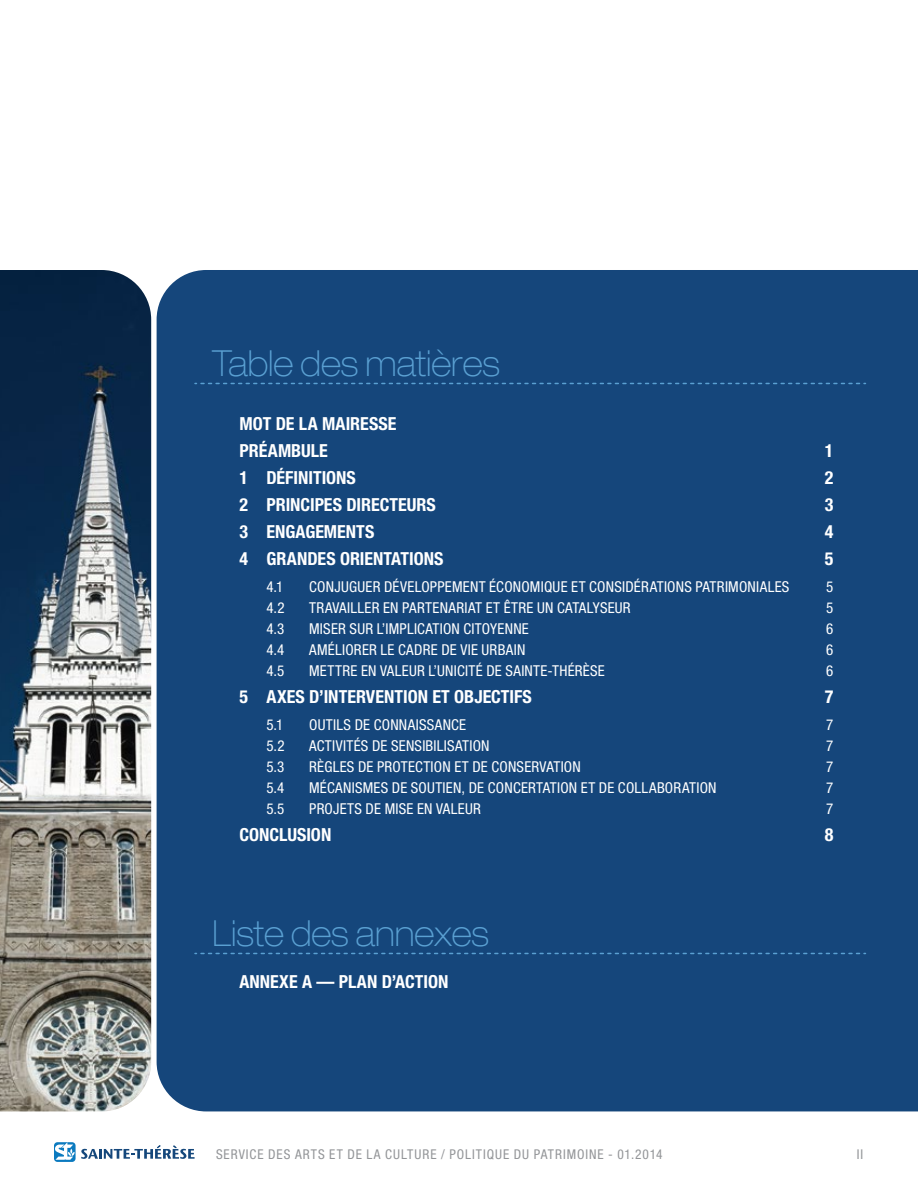
<style>
.page{position:relative;width:918px;height:1188px;background:#fff}
.page>*{position:absolute;margin:0;border:0;box-sizing:border-box;transform-origin:0 0}
.t1{font:100 expanded 36px "Helvetica Neue";color:#5aa0d2;scale:.9 1}
.t2{font:700 condensed 18px/27px "Helvetica Neue";color:#fff}
.t3{font:condensed 15px "Helvetica Neue";letter-spacing:.015em;color:#fff}
.t4{font:condensed 13.5px "Helvetica Neue";letter-spacing:.07em;color:#939598}
</style>
<div class="page">
<div style="left:157px;top:270px;width:761px;height:841px;background:#15467b"></div>
<svg style="left:195px;top:383px;width:671px;height:1px"></svg>
<svg style="left:195px;top:953px;width:671px;height:1px"></svg>
<img style="left:0;top:270px;width:151px;height:841px">
<svg style="left:54px;top:1142px;width:141px;height:20px"></svg>
<h1 class="t1" style="left:212px;top:342px;width:321px">Table des matières</h1>
<p class="t2" style="left:239px;top:410px;width:159px">MOT DE LA MAIRESSE<br>PRÉAMBULE</p>
<p class="t2" style="left:825px;top:437px;width:10px">1</p>
<p class="t2" style="left:239px;top:464px;width:118px">1 DÉFINITIONS</p>
<p class="t2" style="left:825px;top:464px;width:10px">2</p>
<p class="t2" style="left:239px;top:491px;width:198px">2 PRINCIPES DIRECTEURS</p>
<p class="t2" style="left:825px;top:491px;width:10px">3</p>
<p class="t2" style="left:239px;top:518px;width:137px">3 ENGAGEMENTS</p>
<p class="t2" style="left:825px;top:518px;width:10px">4</p>
<p class="t2" style="left:239px;top:545px;width:205px">4 GRANDES ORIENTATIONS</p>
<p class="t2" style="left:825px;top:545px;width:10px">5</p>
<p class="t3" style="left:266px;top:578px;width:18px">4.1</p>
<p class="t3" style="left:309px;top:578px;width:482px">CONJUGUER DÉVELOPPEMENT ÉCONOMIQUE ET CONSIDÉRATIONS PATRIMONIALES</p>
<p class="t3" style="left:826px;top:578px;width:9px">5</p>
<p class="t3" style="left:266px;top:599px;width:20px">4.2</p>
<p class="t3" style="left:309px;top:599px;width:323px">TRAVAILLER EN PARTENARIAT ET ÊTRE UN CATALYSEUR</p>
<p class="t3" style="left:826px;top:599px;width:9px">5</p>
<p class="t3" style="left:266px;top:620px;width:19px">4.3</p>
<p class="t3" style="left:309px;top:620px;width:221px">MISER SUR L’IMPLICATION CITOYENNE</p>
<p class="t3" style="left:826px;top:620px;width:9px">6</p>
<p class="t3" style="left:266px;top:641px;width:19px">4.4</p>
<p class="t3" style="left:309px;top:641px;width:218px">AMÉLIORER LE CADRE DE VIE URBAIN</p>
<p class="t3" style="left:826px;top:641px;width:9px">6</p>
<p class="t3" style="left:266px;top:662px;width:19px">4.5</p>
<p class="t3" style="left:309px;top:662px;width:297px">METTRE EN VALEUR L’UNICITÉ DE SAINTE-THÉRÈSE</p>
<p class="t3" style="left:826px;top:662px;width:9px">6</p>
<p class="t2" style="left:239px;top:683px;width:294px">5 AXES D’INTERVENTION ET OBJECTIFS</p>
<p class="t2" style="left:825px;top:683px;width:10px">7</p>
<p class="t3" style="left:266px;top:716px;width:18px">5.1</p>
<p class="t3" style="left:309px;top:716px;width:159px">OUTILS DE CONNAISSANCE</p>
<p class="t3" style="left:826px;top:716px;width:9px">7</p>
<p class="t3" style="left:266px;top:737px;width:20px">5.2</p>
<p class="t3" style="left:309px;top:737px;width:182px">ACTIVITÉS DE SENSIBILISATION</p>
<p class="t3" style="left:826px;top:737px;width:9px">7</p>
<p class="t3" style="left:266px;top:758px;width:20px">5.3</p>
<p class="t3" style="left:309px;top:758px;width:273px">RÈGLES DE PROTECTION ET DE CONSERVATION</p>
<p class="t3" style="left:826px;top:758px;width:9px">7</p>
<p class="t3" style="left:266px;top:779px;width:19px">5.4</p>
<p class="t3" style="left:309px;top:779px;width:409px">MÉCANISMES DE SOUTIEN, DE CONCERTATION ET DE COLLABORATION</p>
<p class="t3" style="left:826px;top:779px;width:9px">7</p>
<p class="t3" style="left:266px;top:800px;width:20px">5.5</p>
<p class="t3" style="left:309px;top:800px;width:173px">PROJETS DE MISE EN VALEUR</p>
<p class="t3" style="left:826px;top:800px;width:9px">7</p>
<p class="t2" style="left:239px;top:821px;width:93px">CONCLUSION</p>
<p class="t2" style="left:825px;top:821px;width:10px">8</p>
<h1 class="t1" style="left:212px;top:912px;width:309px">Liste des annexes</h1>
<p class="t2" style="left:239px;top:968px;width:211px">ANNEXE A — PLAN D’ACTION</p>
<p class="t4" style="left:216px;top:1146px;width:448px">SERVICE DES ARTS ET DE LA CULTURE / POLITIQUE DU PATRIMOINE - 01.2014</p>
<p class="t4" style="left:857px;top:1146px;width:8px">II</p>
</div>
